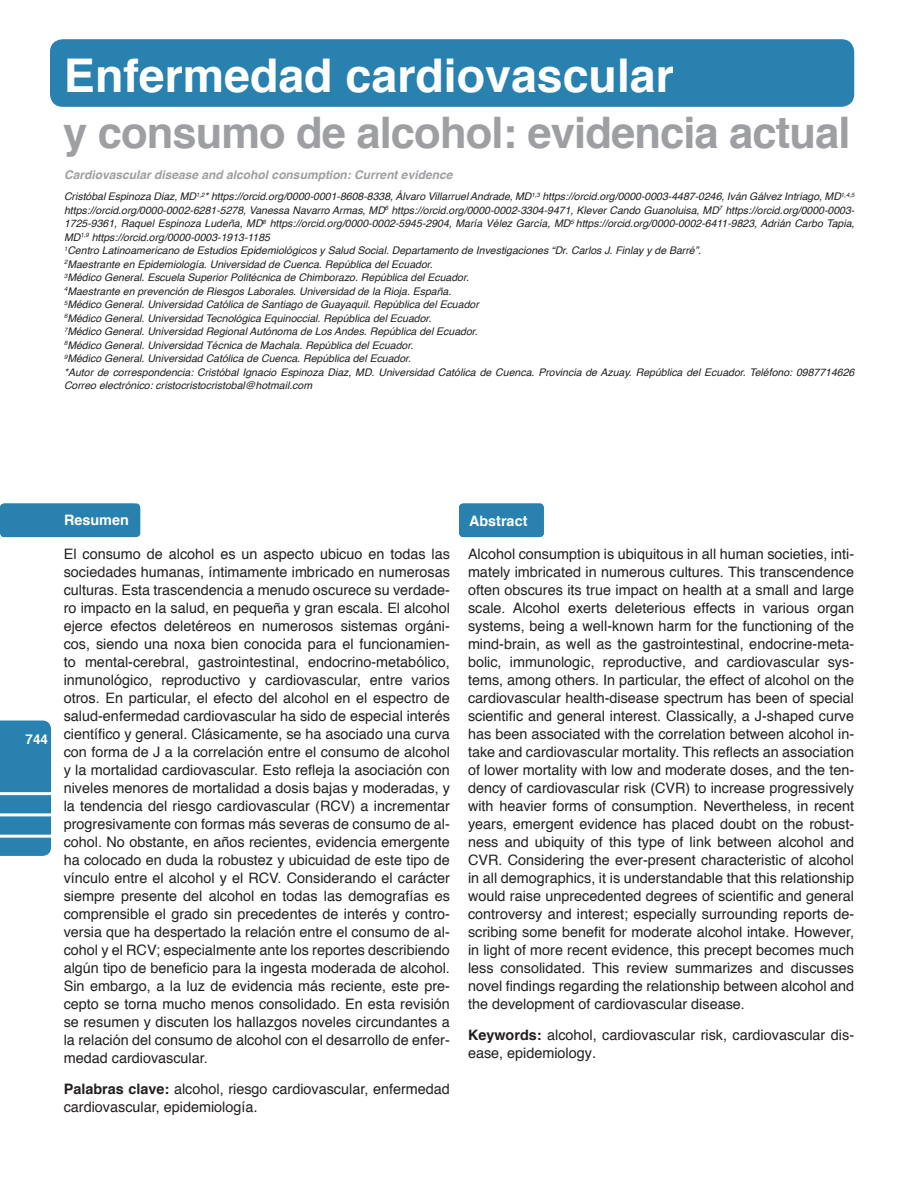
<style>
.page{position:relative;width:918px;height:1188px;background:#fff}
.page>*{position:absolute;margin:0;border:0;box-sizing:border-box;transform-origin:0 0}
.t1{font:700 46.5px "Helvetica";color:#fff}
.t2{font:700 43.5px "Helvetica";letter-spacing:-.02em;color:#9d9fa2}
.t3{font:14.4px/18px "Helvetica";color:#231f20;text-align:justify}
.t4{font:700 14.4px "Helvetica";color:#fff}
.t5{font:700 13.5px "Helvetica";color:#fff}
.t6{font:italic 700 12px "Helvetica";color:#9d9fa2}
.Párrafo_de_lista{font:italic 10.5px/13.5px "Helvetica";color:#231f20;text-align:justify}
.s1{font-weight:700}
.s2{font-style:italic}
</style>
<div class="page">
<div style="left:0;top:721px;width:51px;height:135px;background:#2881ae"></div>
<hr style="left:0;top:835px;width:51px;height:3px;background:#fff">
<hr style="left:0;top:813px;width:51px;height:3px;background:#fff">
<hr style="left:0;top:792px;width:51px;height:3px;background:#fff">
<div style="left:459px;top:503px;width:85px;height:34px;background:#2881ae"></div>
<div style="left:50px;top:39px;width:804px;height:68px;background:#2881ae;border-radius:13px"></div>
<div style="left:0;top:503px;width:140px;height:34px;background:#2881ae;border-radius:4px"></div>
<svg style="left:0;top:503px;width:137px;height:34px"></svg>
<p class="t1" style="left:64px;top:38px;width:611px">Enfermedad cardiovascular</p>
<p class="t2" style="left:63px;top:98px;width:789px">y consumo de alcohol: evidencia actual</p>
<p class="t6" style="left:64px;top:165px;width:390px">Cardiovascular disease and alcohol consumption: Current evidence</p>
<p class="Párrafo_de_lista" style="left:64px;top:190px;width:792px">Cristóbal Espinoza Diaz, MD<sup>1,2</sup>* https://orcid.org/0000-0001-8608-8338, Álvaro Villarruel Andrade, MD<sup>1,3</sup> https://orcid.org/0000-0003-4487-0246, Iván Gálvez Intriago, MD<sup>1,4,5 </sup>https://orcid.org/0000-0002-6281-5278, Vanessa Navarro Armas, MD<sup>6</sup> https://orcid.org/0000-0002-3304-9471, Klever Cando Guanoluisa, MD<sup>7</sup> https://orcid.org/0000-0003- 1725-9361, Raquel Espinoza Ludeña, MD<sup>8</sup> https://orcid.org/0000-0002-5945-2904, María Vélez García, MD<sup>5</sup> https://orcid.org/0000-0002-6411-9823, Adrián Carbo Tapia, MD<sup>1,9</sup> https://orcid.org/0000-0003-1913-1185</p>
<p class="Párrafo_de_lista" style="left:64px;top:244px;width:639px"><sup>1</sup>Centro Latinoamericano de Estudios Epidemiológicos y Salud Social. Departamento de Investigaciones “Dr. Carlos J. Finlay y de Barré”.</p>
<p class="Párrafo_de_lista" style="left:64px;top:258px;width:370px"><sup>2</sup>Maestrante en Epidemiología. Universidad de Cuenca. República del Ecuador.</p>
<p class="Párrafo_de_lista" style="left:64px;top:271px;width:406px"><sup>3</sup>Médico General. Escuela Superior Politécnica de Chimborazo. República del Ecuador.</p>
<p class="Párrafo_de_lista" style="left:64px;top:285px;width:389px"><sup>4</sup>Maestrante en prevención de Riesgos Laborales. Universidad de la Rioja. España.</p>
<p class="Párrafo_de_lista" style="left:64px;top:298px;width:416px"><sup>5</sup>Médico General. Universidad Católica de Santiago de Guayaquil. República del Ecuador</p>
<p class="Párrafo_de_lista" style="left:64px;top:312px;width:369px"><sup>6</sup>Médico General. Universidad Tecnológica Equinoccial. República del Ecuador.</p>
<p class="Párrafo_de_lista" style="left:64px;top:325px;width:415px"><sup>7</sup>Médico General. Universidad Regional Autónoma de Los Andes. República del Ecuador.</p>
<p class="Párrafo_de_lista" style="left:64px;top:339px;width:351px"><sup>8</sup>Médico General. Universidad Técnica de Machala. República del Ecuador.</p>
<p class="Párrafo_de_lista" style="left:64px;top:352px;width:349px"><sup>9</sup>Médico General. Universidad Católica de Cuenca. República del Ecuador.</p>
<p class="Párrafo_de_lista" style="left:64px;top:366px;width:792px">*Autor de correspondencia: Cristóbal Ignacio Espinoza Diaz, MD. Universidad Católica de Cuenca. Provincia de Azuay. República del Ecuador. Teléfono: 0987714626<br>Correo electrónico: cristocristocristobal@hotmail.com</p>
<p class="t5" style="left:26px;top:729px;width:24px">744</p>
<p class="t4" style="left:64px;top:509px;width:66px">Resumen</p>
<p class="t3" style="left:64px;top:545px;width:388px">El consumo de alcohol es un aspecto ubicuo en todas las sociedades humanas, íntimamente imbricado en numerosas culturas. Esta trascendencia a menudo oscurece su verdade&shy;ro impacto en la salud, en pequeña y gran escala. El alcohol ejerce efectos deletéreos en numerosos sistemas orgáni&shy;cos, siendo una noxa bien conocida para el funcionamien&shy;to mental-cerebral, gastrointestinal, endocrino-metabólico, inmunológico, reproductivo y cardiovascular, entre varios otros. En particular, el efecto del alcohol en el espectro de salud-enfermedad cardiovascular ha sido de especial interés científico y general. Clásicamente, se ha asociado una curva con forma de J a la correlación entre el consumo de alcohol y la mortalidad cardiovascular. Esto refleja la asociación con niveles menores de mortalidad a dosis bajas y moderadas, y la tendencia del riesgo cardiovascular (RCV) a incrementar progresivamente con formas más severas de consumo de al&shy;cohol. No obstante, en años recientes, evidencia emergente ha colocado en duda la robustez y ubicuidad de este tipo de vínculo entre el alcohol y el RCV. Considerando el carácter siempre presente del alcohol en todas las demografías es comprensible el grado sin precedentes de interés y contro&shy;versia que ha despertado la relación entre el consumo de al&shy;cohol y el RCV; especialmente ante los reportes describiendo algún tipo de beneficio para la ingesta moderada de alcohol.<br>Sin embargo, a la luz de evidencia más reciente, este pre&shy;cepto se torna mucho menos consolidado. En esta revisión se resumen y discuten los hallazgos noveles circundantes a la relación del consumo de alcohol con el desarrollo de enfer&shy;medad cardiovascular.</p>
<p class="t3" style="left:64px;top:1080px;width:388px"><span class="s1">Palabras clave:</span> alcohol, riesgo cardiovascular, enfermedad cardiovascular, epidemiología<span class="s2">.</span></p>
<p class="t4" style="left:469px;top:509px;width:60px">Abstract</p>
<p class="t3" style="left:468px;top:545px;width:388px">Alcohol consumption is ubiquitous in all human societies, inti&shy;mately imbricated in numerous cultures. This transcendence often obscures its true impact on health at a small and large scale. Alcohol exerts deleterious effects in various organ systems, being a well-known harm for the functioning of the mind-brain, as well as the gastrointestinal, endocrine-meta&shy;bolic, immunologic, reproductive, and cardiovascular sys&shy;tems, among others. In particular, the effect of alcohol on the cardiovascular health-disease spectrum has been of special scientific and general interest. Classically, a J-shaped curve has been associated with the correlation between alcohol in&shy;take and cardiovascular mortality. This reflects an association of lower mortality with low and moderate doses, and the ten&shy;dency of cardiovascular risk (CVR) to increase progressively with heavier forms of consumption. Nevertheless, in recent years, emergent evidence has placed doubt on the robust&shy;ness and ubiquity of this type of link between alcohol and CVR. Considering the ever-present characteristic of alcohol in all demographics, it is understandable that this relationship would raise unprecedented degrees of scientific and general controversy and interest; especially surrounding reports de&shy;scribing some benefit for moderate alcohol intake. However, in light of more recent evidence, this precept becomes much less consolidated. This review summarizes and discusses novel findings regarding the relationship between alcohol and the development of cardiovascular disease.</p>
<p class="t3" style="left:468px;top:1026px;width:388px"><span class="s1">Keywords:</span> alcohol, cardiovascular risk, cardiovascular dis&shy;ease, epidemiology<span class="s2">.</span></p>
</div>
